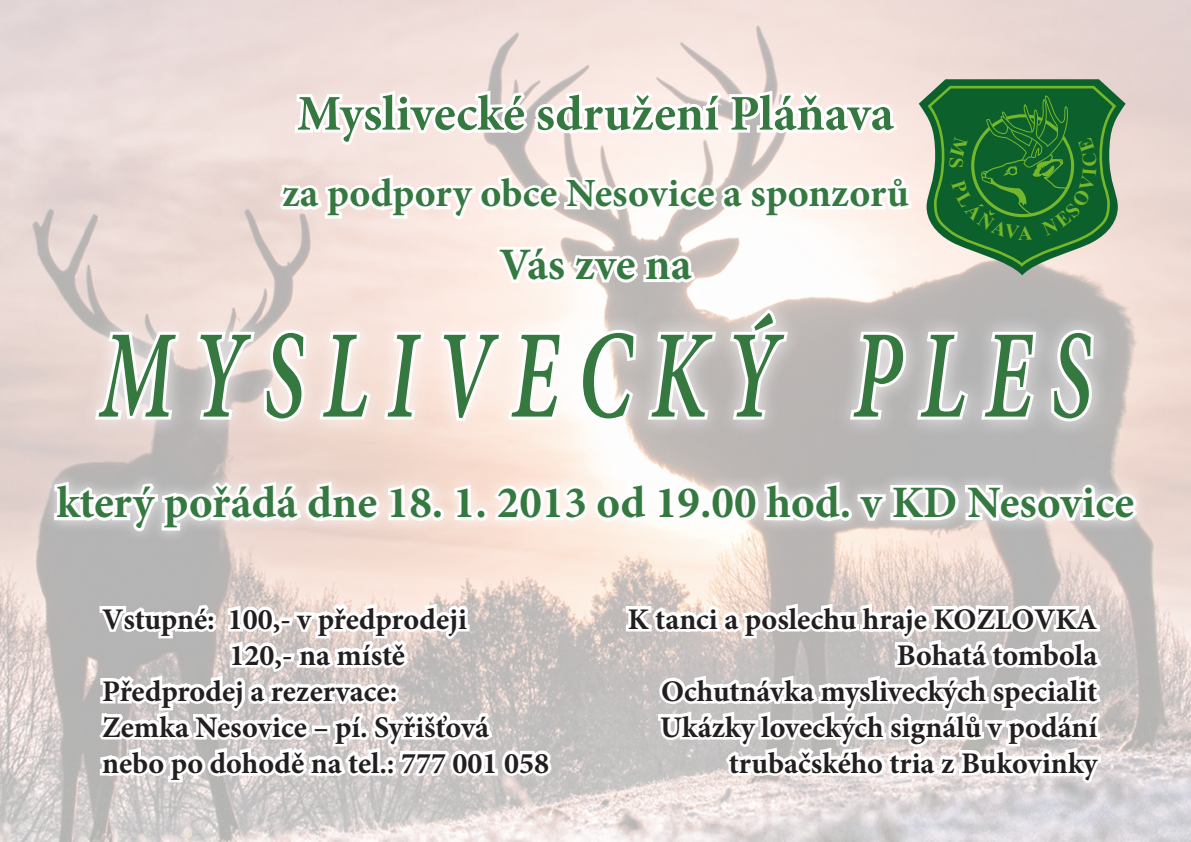
<style>
.page{position:relative;width:1191px;height:842px;background:#fff}
.page>*{position:absolute;margin:0;border:0;box-sizing:border-box;transform-origin:0 0}
.t1{font:italic 600 126px "Minion Pro";color:#357941;scale:.67 1}
.t2{font:700 50px "Minion Pro";color:#357941}
.t3{font:700 45px "Minion Pro";color:#357941}
.t4{font:700 40px "Minion Pro";letter-spacing:.005em;color:#357941}
.t5{font:700 30px/36px "Minion Pro";color:#231f20;text-align:right}
</style>
<div class="page">
<img style="left:0;top:0;width:1191px;height:842px">
<svg style="left:292px;top:86px;width:610px;height:62px"></svg>
<div style="left:78px;top:293px;width:1033px;height:146px;background:#fff;opacity:.75"></div>
<svg style="left:91px;top:328px;width:92px;height:95px"></svg>
<svg style="left:193px;top:325px;width:116px;height:99px"></svg>
<svg style="left:316px;top:329px;width:58px;height:94px"></svg>
<svg style="left:380px;top:328px;width:48px;height:95px"></svg>
<svg style="left:437px;top:328px;width:129px;height:96px"></svg>
<svg style="left:577px;top:327px;width:142px;height:97px"></svg>
<svg style="left:726px;top:306px;width:65px;height:117px"></svg>
<svg style="left:846px;top:328px;width:125px;height:95px"></svg>
<svg style="left:977px;top:328px;width:62px;height:95px"></svg>
<svg style="left:1047px;top:325px;width:50px;height:99px"></svg>
<svg style="left:623px;top:600px;width:482px;height:186px"></svg>
<div style="left:41px;top:469px;width:1108px;height:75px;background:#fff;opacity:.75"></div>
<svg style="left:51px;top:478px;width:385px;height:56px"></svg>
<div style="left:431px;top:508px;width:13px;height:13px;border:6px solid #fff;border-radius:50%"></div>
<svg style="left:451px;top:481px;width:26px;height:42px"></svg>
<div style="left:475px;top:508px;width:12px;height:13px;border:6px solid #fff;border-radius:50%"></div>
<svg style="left:489px;top:478px;width:357px;height:48px"></svg>
<div style="left:839px;top:508px;width:12px;height:13px;border:6px solid #fff;border-radius:50%"></div>
<svg style="left:854px;top:481px;width:287px;height:46px"></svg>
<svg style="left:276px;top:170px;width:639px;height:52px"></svg>
<svg style="left:494px;top:243px;width:205px;height:46px"></svg>
<svg style="left:96px;top:599px;width:458px;height:186px"></svg>
<svg style="left:918px;top:79px;width:207px;height:196px;background:#c9c9bc"></svg>
<svg style="left:926px;top:83px;width:191px;height:186px;background:#357a43"></svg>
<p class="t2" style="left:297px;top:78px;width:598px">Myslivecké sdružení Pláňava</p>
<p class="t4" style="left:282px;top:165px;width:628px">za podpory obce Nesovice a sponzorů</p>
<p class="t3" style="left:499px;top:233px;width:194px">Vás zve na</p>
<p class="t1" style="left:99px;top:288px;width:1482px">M Y S L I V E C K Ý P L E S</p>
<p class="t3" style="left:57px;top:471px;width:1079px">který pořádá dne 18. 1. 2013 od 19.00 hod. v KD Nesovice</p>
<p class="t5" style="left:230px;top:600px;width:239px;text-align:left;text-indent:-127px">Vstupné: 100,- v předprodeji<br>120,- na místě</p>
<p class="t5" style="left:102px;top:672px;width:448px;text-align:left">Předprodej a rezervace:<br>Zemka Nesovice – pí. Syřišťová nebo po dohodě na tel.: 777 001 058</p>
<p class="t5" style="left:627px;top:600px;width:471px">K tanci a poslechu hraje KOZLOVKA<br>Bohatá tombola</p>
<p class="t5" style="left:661px;top:672px;width:438px">Ochutnávka mysliveckých specialit</p>
<p class="t5" style="left:660px;top:708px;width:439px">Ukázky loveckých signálů v podání trubačského tria z Bukovinky</p>
</div>
